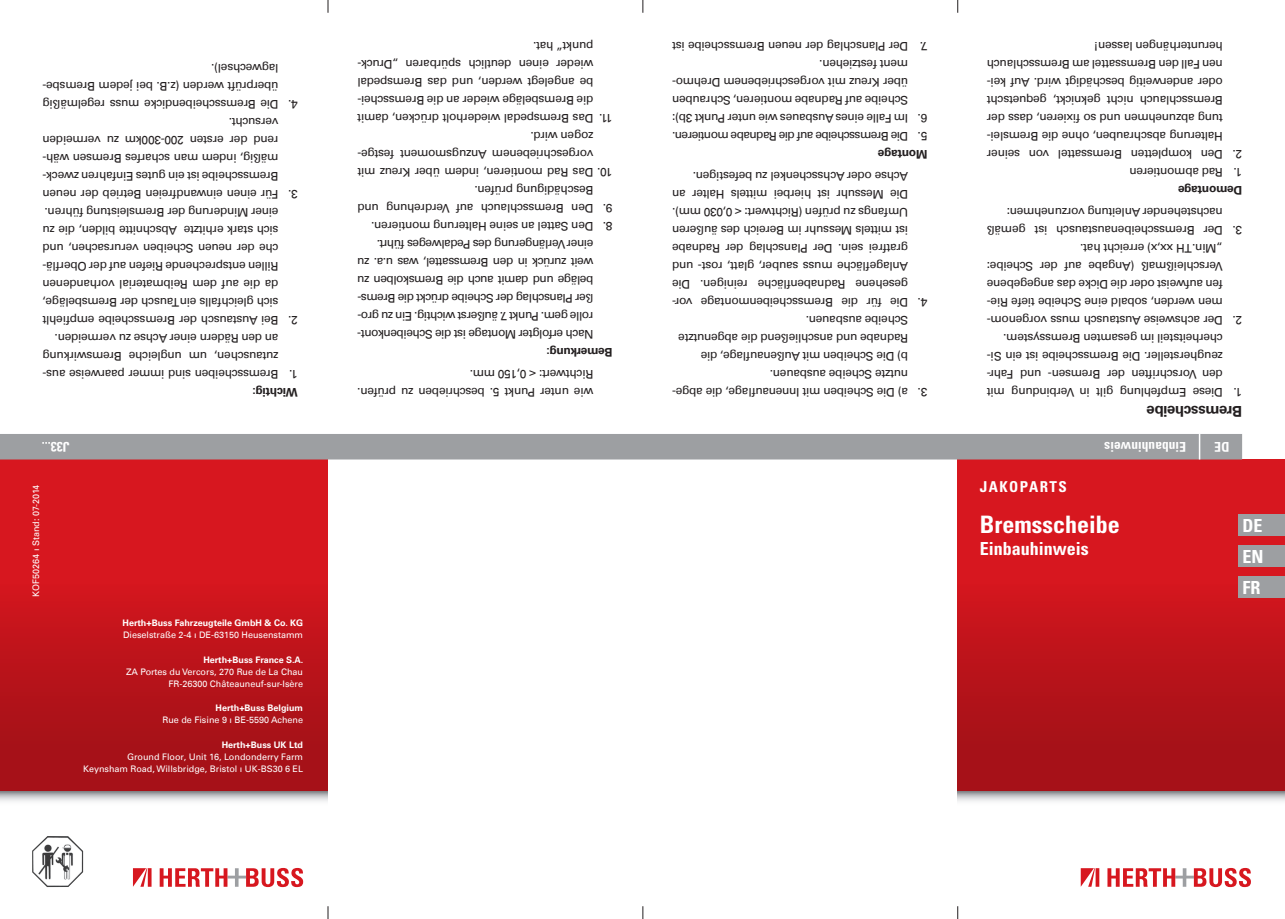
<style>
.page{position:relative;width:1285px;height:919px;background:#fff}
.page>*{position:absolute;margin:0;border:0;box-sizing:border-box;transform-origin:0 0}
.t1{font:700 condensed 24px "Univers";color:#fff}
.t2{font:700 condensed 18px/30.8px "Univers";color:#fff;text-align:justify}
.t3{font:700 15px "Univers Com 65";letter-spacing:-.025em;color:#231f20}
.t4{font:700 condensed 15px "Univers";letter-spacing:.1em;color:#fff}
.t5{font:700 condensed 13.5px "Univers";color:#fff}
.t6{font:12px/18px "Univers Com 55 Roman";letter-spacing:-.025em;color:#231f20}
.t7{font:12px "Univers Com 55 Roman";letter-spacing:-.05em;color:#231f20}
.t8{font:700 12px "Univers Com 65";letter-spacing:-.025em;color:#231f20}
.t9{font:9px/12px "Univers Com 55 Roman";color:#fff;text-align:right}
.t10{font:9px/12px "Univers";color:#fff;text-align:right}
.t11{font:700 9px "Univers Com 65";color:#fff}
.s1{font-family:"Univers Com 55 Roman"}
</style>
<div class="page">
<svg style="left:327px;top:0;width:1px;height:13px"></svg>
<svg style="left:642px;top:0;width:1px;height:13px"></svg>
<svg style="left:957px;top:0;width:1px;height:13px"></svg>
<svg style="left:327px;top:906px;width:1px;height:12px"></svg>
<svg style="left:642px;top:906px;width:1px;height:12px"></svg>
<svg style="left:957px;top:906px;width:1px;height:12px"></svg>
<div style="left:957px;top:459px;width:327px;height:332px;background:linear-gradient(to bottom,#e41921,#a31117)"></div>
<div style="left:0;top:459px;width:327px;height:332px;background:linear-gradient(to bottom,#e41821,#a31117)"></div>
<svg style="left:1107px;top:867px;width:143px;height:20px"></svg>
<svg style="left:1080px;top:868px;width:19px;height:18px"></svg>
<svg style="left:160px;top:867px;width:143px;height:20px"></svg>
<svg style="left:133px;top:868px;width:18px;height:18px"></svg>
<svg style="left:957px;top:791px;width:327px;height:11px"></svg>
<svg style="left:0;top:791px;width:327px;height:11px"></svg>
<img style="left:32px;top:836px;width:51px;height:51px">
<div style="left:0;top:434px;width:1241px;height:26px;background:#9d9fa2"></div>
<div style="left:1237px;top:514px;width:47px;height:22px;background:#9d9fa2"></div>
<div style="left:1237px;top:545px;width:47px;height:22px;background:#9d9fa2"></div>
<div style="left:1237px;top:576px;width:47px;height:21px;background:#9d9fa2"></div>
<p class="t6" style="left:278px;top:95px;width:237px;rotate:-180deg">überprüft werden (z.B. bei jedem Bremsbe&shy;lagwechsel).</p>
<p class="t6" style="left:278px;top:185px;width:237px;rotate:-180deg">Bremsscheibe ist ein gutes Einfahren zweck&shy;mäßig, indem man scharfes Bremsen wäh&shy;rend der ersten 200-300km zu vermeiden versucht.<br>Die Bremsscheibendicke muss regelmäßig</p>
<p class="t6" style="left:298px;top:113px;width:11px;rotate:-180deg">4.</p>
<p class="t6" style="left:278px;top:311px;width:237px;rotate:-180deg">sich gleichfalls ein Tausch der Bremsbeläge, da die auf dem Reibmaterial vorhandenen Rillen entsprechende Riefen auf der Oberflä&shy;che der neuen Scheiben verursachen, und sich stark erhitzte Abschnitte bilden, die zu einer Minderung der Bremsleistung führen.<br>Für einen einwandfreien Betrieb der neuen</p>
<p class="t6" style="left:298px;top:203px;width:11px;rotate:-180deg">3.</p>
<p class="t6" style="left:278px;top:365px;width:237px;rotate:-180deg">zutauschen, um ungleiche Bremswirkung an den Rädern einer Achse zu vermeiden.<br>Bei Austausch der Bremsscheibe empfiehlt</p>
<p class="t6" style="left:298px;top:329px;width:11px;rotate:-180deg">2.</p>
<p class="t6" style="left:278px;top:383px;width:237px;rotate:-180deg">Bremsscheiben sind immer paarweise aus-</p>
<p class="t6" style="left:298px;top:383px;width:10px;rotate:-180deg">1.</p>
<p class="t8" style="left:298px;top:399px;width:47px;rotate:-180deg">Wichtig:</p>
<p class="t6" style="left:593px;top:109px;width:237px;text-align:justify;rotate:-180deg">die Bremsbeläge wieder an die Bremsschei&shy;be angelegt werden, und das Bremspedal wieder einen deutlich spürbaren „Druck&shy;punkt“ hat.</p>
<p class="t6" style="left:593px;top:181px;width:237px;text-indent:-19px;rotate:-180deg">10. Das Rad montieren, indem über Kreuz mit vorgeschriebenem Anzugsmoment festge&shy;zogen wird.<br>Das Bremspedal wiederholt drücken, damit</p>
<p class="t6" style="left:612px;top:127px;width:15px;rotate:-180deg">11.</p>
<p class="t6" style="left:593px;top:199px;width:120px;rotate:-180deg">Beschädigung prüfen.</p>
<p class="t6" style="left:593px;top:217px;width:237px;rotate:-180deg">Den Bremsschlauch auf Verdrehung und</p>
<p class="t6" style="left:612px;top:217px;width:11px;rotate:-180deg">9.</p>
<p class="t6" style="left:593px;top:343px;width:237px;rotate:-180deg">Nach erfolgter Montage ist die Scheibenkont&shy;rolle gem. Punkt 7. äußerst wichtig. Ein zu gro&shy;ßer Planschlag der Scheibe drückt die Brems&shy;beläge und damit auch die Bremskolben zu weit zurück in den Bremssattel, was u.a. zu einer Verlängerung des Pedalweges führt.<br>Den Sattel an seine Halterung montieren.</p>
<p class="t6" style="left:612px;top:235px;width:11px;rotate:-180deg">8.</p>
<p class="t8" style="left:612px;top:359px;width:68px;rotate:-180deg">Bemerkung:</p>
<p class="t6" style="left:593px;top:401px;width:237px;rotate:-180deg">wie unter Punkt 5. beschrieben zu prüfen.<br>Richtwert: &lt; 0,150 mm.</p>
<p class="t6" style="left:908px;top:109px;width:237px;rotate:-180deg">Scheibe auf Radnabe montieren, Schrauben über Kreuz mit vorgeschriebenem Drehmo&shy;ment festziehen.<br>Der Planschlag der neuen Bremsscheibe ist</p>
<p class="t6" style="left:927px;top:55px;width:9px;rotate:-180deg">7.</p>
<p class="t6" style="left:908px;top:127px;width:237px;rotate:-180deg">Im Falle eines Ausbaues wie unter Punkt 3b):</p>
<p class="t6" style="left:927px;top:127px;width:11px;rotate:-180deg">6.</p>
<p class="t7" style="left:908px;top:143px;width:237px;rotate:-180deg">Die Bremsscheibe auf die Radnabe montieren.</p>
<p class="t6" style="left:927px;top:145px;width:11px;rotate:-180deg">5.</p>
<p class="t8" style="left:927px;top:161px;width:51px;rotate:-180deg">Montage</p>
<p class="t6" style="left:908px;top:293px;width:237px;text-align:justify;rotate:-180deg">gesehene Radnabenfläche reinigen. Die Anlagefläche muss sauber, glatt, rost- und gratfrei sein. Der Planschlag der Radnabe ist mittels Messuhr im Bereich des äußeren Umfangs zu prüfen (Richtwert: &lt; 0,030 mm).<br>Die Messuhr ist hierbei mittels Halter an Achse oder Achsschenkel zu befestigen.</p>
<p class="t6" style="left:908px;top:383px;width:237px;rotate:-180deg">nutzte Scheibe ausbauen.<br>b) Die Scheiben mit Außenauflage, die<br>Radnabe und anschließend die abgenutzte<br>Scheibe ausbauen.<br>Die für die Bremsscheibenmontage vor-</p>
<p class="t6" style="left:927px;top:311px;width:11px;rotate:-180deg">4.</p>
<p class="t6" style="left:908px;top:401px;width:237px;rotate:-180deg">a) Die Scheiben mit Innenauflage, die abge-</p>
<p class="t6" style="left:927px;top:401px;width:11px;rotate:-180deg">3.</p>
<p class="t6" style="left:1222px;top:145px;width:237px;text-align:justify;rotate:-180deg">Halterung abschrauben, ohne die Bremslei&shy;tung abzunehmen und so fixieren, dass der Bremsschlauch nicht geknickt, gequetscht oder anderweitig beschädigt wird. Auf kei&shy;nen Fall den Bremssattel am Bremsschlauch herunterhängen lassen!</p>
<p class="t6" style="left:1222px;top:163px;width:237px;rotate:-180deg">Den kompletten Bremssattel von seiner</p>
<p class="t6" style="left:1241px;top:163px;width:11px;rotate:-180deg">2.</p>
<p class="t6" style="left:1222px;top:181px;width:95px;rotate:-180deg">Rad abmontieren</p>
<p class="t6" style="left:1241px;top:181px;width:10px;rotate:-180deg">1.</p>
<p class="t8" style="left:1241px;top:197px;width:66px;rotate:-180deg">Demontage</p>
<p class="t6" style="left:1222px;top:221px;width:218px;rotate:-180deg">nachstehender Anleitung vorzunehmen:</p>
<p class="t6" style="left:1222px;top:311px;width:237px;rotate:-180deg">men werden, sobald eine Scheibe tiefe Rie&shy;fen aufweist oder die Dicke das angegebene Verschleißmaß (Angabe auf der Scheibe: „Min. TH xx,x) erreicht hat.<br>Der Bremsscheibenaustausch ist gemäß</p>
<p class="t6" style="left:1241px;top:239px;width:11px;rotate:-180deg">3.</p>
<p class="t6" style="left:1222px;top:383px;width:237px;rotate:-180deg">den Vorschriften der Bremsen- und Fahr&shy;zeughersteller. Die Bremsscheibe ist ein Si&shy;cherheitsteil im gesamten Bremssystem.<br>Der achsweise Austausch muss vorgenom-</p>
<p class="t6" style="left:1241px;top:329px;width:11px;rotate:-180deg">2.</p>
<p class="t6" style="left:1222px;top:401px;width:237px;rotate:-180deg">Diese Empfehlung gilt in Verbindung mit</p>
<p class="t6" style="left:1241px;top:401px;width:10px;rotate:-180deg">1.</p>
<p class="t3" style="left:1241px;top:420px;width:97px;rotate:-180deg">Bremsscheibe</p>
<p class="t5" style="left:70px;top:454px;width:29px;rotate:-180deg">J33...</p>
<p class="t5" style="left:1185px;top:454px;width:83px;rotate:-180deg">Einbauhinweis</p>
<p class="t5" style="left:1228px;top:454px;width:16px;rotate:-180deg">DE</p>
<p class="t10" style="left:30px;top:596px;width:113px;rotate:-90deg">KOF50264 ı Stand: 07-2014</p>
<p class="t11" style="left:123px;top:617px;width:182px">Herth+Buss Fahrzeugteile GmbH &amp; Co. KG</p>
<p class="t9" style="left:123px;top:628px;width:181px">Dieselstraße 2-4 ı DE-63150 Heusenstamm</p>
<p class="t11" style="left:203px;top:654px;width:101px">Herth+Buss France S.A.</p>
<p class="t9" style="left:126px;top:665px;width:178px">ZA Portes du Vercors, 270 Rue de La Chau<br>FR-26300 Châteauneuf-sur-Isère</p>
<p class="t11" style="left:215px;top:702px;width:89px">Herth+Buss Belgium</p>
<p class="t9" style="left:163px;top:714px;width:142px">Rue de Fisine 9 ı BE-5590 Achene</p>
<p class="t11" style="left:222px;top:739px;width:83px">Herth+Buss UK Ltd</p>
<p class="t10" style="left:83px;top:750px;width:221px">Ground Floor, Unit 16, Londonderry Farm<br>Keynsham Road, Willsbridge, Bristol <span class="s1">ı UK-</span>BS30 6 EL</p>
<p class="t4" style="left:979px;top:477px;width:89px">Jakoparts</p>
<h1 class="t1" style="left:979px;top:510px;width:141px">Bremsscheibe</h1>
<h2 class="t2" style="left:979px;top:533px;width:111px">Einbauhinweis</h2>
<h2 class="t2" style="left:1242px;top:510px;width:23px">DE EN FR</h2>
</div>
